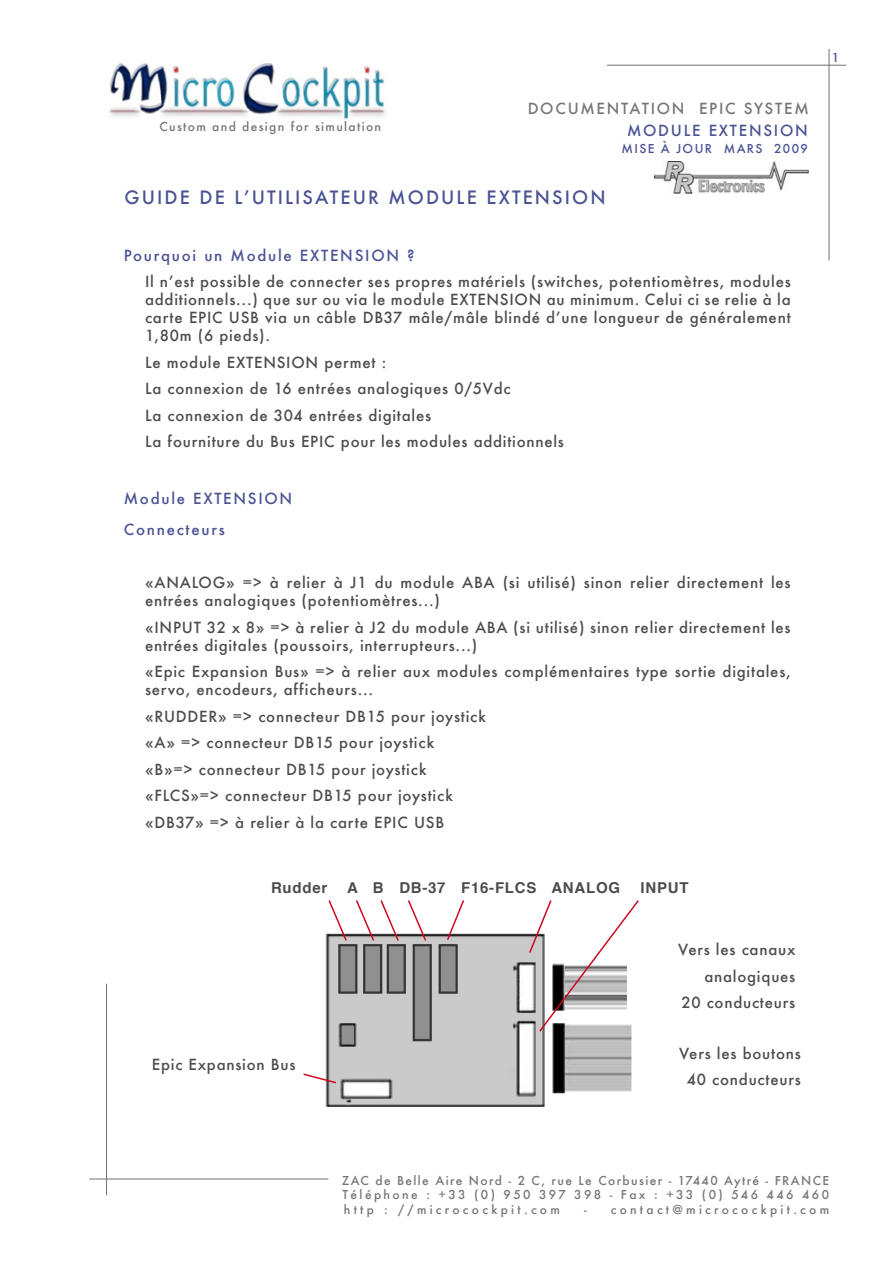
<style>
.page{position:relative;width:893px;height:1263px;background:#fff}
.page>*{position:absolute;margin:0;border:0;box-sizing:border-box;transform-origin:0 0}
.t1{font:500 18px "Futura";letter-spacing:.115em;color:#4b5394}
.t2{font:500 15px/26.5px "Futura";letter-spacing:.05em;color:#4d4d4d}
.t3{font:500 15px/30.8px "Futura";letter-spacing:.115em;color:#4b5394}
.t4{font:700 15px "Helvetica";letter-spacing:.05em;color:#4d4d4d}
.t5{font:500 15px "Futura";letter-spacing:.115em;color:#757678}
.t6{font:500 12px/14.4px "Futura";letter-spacing:.2em;color:#757678;text-align:justify}
.t7{font:500 12px "Futura";letter-spacing:.11em;color:#757678}
.t8{font:500 12px "Futura";letter-spacing:.27em;color:#757678}
.t9{font:500 12px "Futura";letter-spacing:.115em;color:#4b5394}
</style>
<div class="page">
<img style="left:109px;top:64px;width:277px;height:55px">
<hr style="left:89px;top:1179px;width:239px;height:1px;background:#707173">
<hr style="left:106px;top:984px;width:1px;height:211px;background:#707173">
<hr style="left:607px;top:65px;width:239px;height:1px;background:#707173">
<hr style="left:829px;top:49px;width:1px;height:211px;background:#707173">
<img style="left:325px;top:933px;width:307px;height:174px">
<svg style="left:327px;top:900px;width:21px;height:42px"></svg>
<svg style="left:355px;top:900px;width:45px;height:42px"></svg>
<svg style="left:407px;top:900px;width:20px;height:42px"></svg>
<svg style="left:446px;top:900px;width:19px;height:42px"></svg>
<svg style="left:528px;top:900px;width:111px;height:133px"></svg>
<svg style="left:303px;top:1072px;width:35px;height:12px"></svg>
<img style="left:654px;top:162px;width:154px;height:31px">
<p class="t7" style="left:159px;top:118px;width:223px">Custom and design for simulation</p>
<p class="t5" style="left:528px;top:98px;width:283px">DOCUMENTATION EPIC SYSTEM</p>
<p class="t3" style="left:627px;top:115px;width:182px">MODULE EXTENSION</p>
<p class="t9" style="left:621px;top:140px;width:188px">MISE À JOUR MARS 2009</p>
<p class="t1" style="left:125px;top:185px;width:482px">GUIDE DE L’UTILISATEUR MODULE EXTENSION</p>
<p class="t3" style="left:124px;top:239px;width:292px">Pourquoi un Module EXTENSION ?</p>
<p class="t2" style="left:145px;top:272px;width:647px;line-height:18px;text-align:justify">Il n’est possible de connecter ses propres matériels (switches, potentiomètres, modules additionnels...) que sur ou via le module EXTENSION au minimum. Celui ci se relie à la carte EPIC USB via un câble DB37 mâle/mâle blindé d’une longueur de généralement 1,80m (6 pieds).</p>
<p class="t2" style="left:145px;top:349px;width:420px">Le module EXTENSION permet :<br>La connexion de 16 entrées analogiques 0/5Vdc<br>La connexion de 304 entrées digitales<br>La fourniture du Bus EPIC pour les modules additionnels</p>
<p class="t3" style="left:124px;top:483px;width:170px">Module EXTENSION<br>Connecteurs</p>
<p class="t2" style="left:145px;top:573px;width:647px;line-height:18px">«ANALOG» =&gt; à relier à J1 du module ABA (si utilisé) sinon relier directement les entrées analogiques (potentiomètres...)</p>
<p class="t2" style="left:145px;top:618px;width:647px;line-height:18px">«INPUT 32 x 8» =&gt; à relier à J2 du module ABA (si utilisé) sinon relier directement les entrées digitales (poussoirs, interrupteurs...)</p>
<p class="t2" style="left:145px;top:662px;width:647px;line-height:18px">«Epic Expansion Bus» =&gt; à relier aux modules complémentaires type sortie digitales, servo, encodeurs, afficheurs...</p>
<p class="t2" style="left:145px;top:703px;width:342px">«RUDDER» =&gt; connecteur DB15 pour joystick «A» =&gt; connecteur DB15 pour joystick<br>«B»=&gt; connecteur DB15 pour joystick «FLCS»=&gt; connecteur DB15 pour joystick «DB37» =&gt; à relier à la carte EPIC USB</p>
<p class="t4" style="left:271px;top:876px;width:58px">Rudder</p>
<p class="t4" style="left:347px;top:876px;width:274px">A B DB-37 F16-FLCS ANALOG</p>
<p class="t4" style="left:641px;top:876px;width:49px">INPUT</p>
<p class="t2" style="left:152px;top:1051px;width:145px">Epic Expansion Bus</p>
<p class="t2" style="left:678px;top:936px;width:119px;text-align:right">Vers les canaux analogiques<br>20 conducteurs</p>
<p class="t2" style="left:679px;top:1040px;width:123px;text-align:center">Vers les boutons<br>40 conducteurs</p>
<p class="t9" style="left:832px;top:49px;width:9px">1</p>
<p class="t6" style="left:342px;top:1173px;width:489px">ZAC de Belle Aire Nord - 2 C, rue Le Corbusier - 17440 Aytré - FRANCE Téléphone : +33 (0) 950 397 398 - Fax : +33 (0) 546 446 460 http : //microcockpit.com</p>
<p class="t8" style="left:584px;top:1201px;width:247px">- contact@microcockpit.com</p>
</div>
